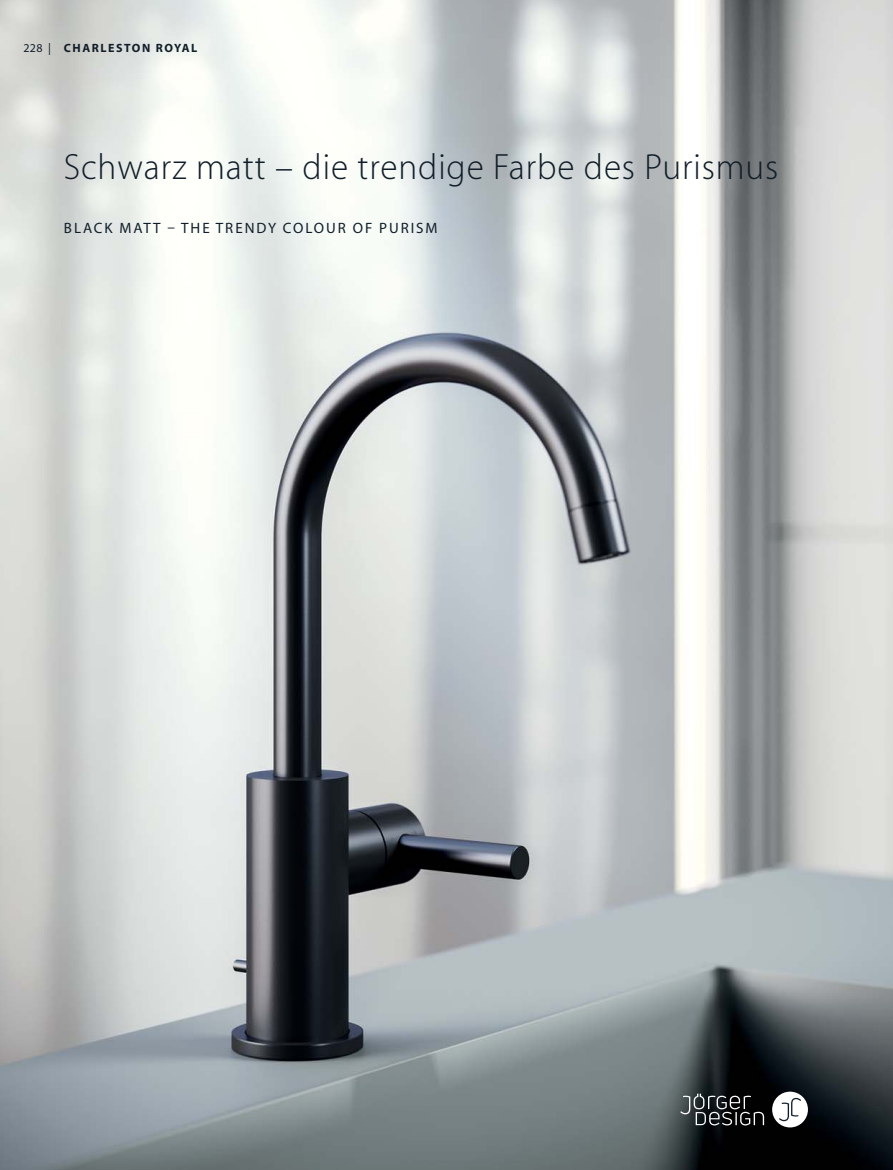
<style>
.page{position:relative;width:893px;height:1170px;background:#fff}
.page>*{position:absolute;margin:0;border:0;box-sizing:border-box;transform-origin:0 0}
.t1{font:100 36px "Myriad Set Pro";letter-spacing:.025em;color:#111e29}
.t2{font:15px "Myriad Pro";letter-spacing:.13em;color:#111e29}
.t3{font:700 12px "Myriad Pro";letter-spacing:.13em;color:#111e29}
.s1{font-weight:400}
</style>
<div class="page">
<img style="left:0;top:0;width:893px;height:1169px">
<div style="left:772px;top:1091px;width:36px;height:36px;background:#fff;border-radius:50%"></div>
<svg style="left:779px;top:1097px;width:22px;height:24px"></svg>
<svg style="left:680px;top:1093px;width:84px;height:32px;background:#3b3e3f"></svg>
<p class="t3" style="left:24px;top:43px;width:175px"><span class="s1">228 |</span> CHARLESTON ROYAL</p>
<p class="t1" style="left:64px;top:149px;width:716px">Schwarz matt – die trendige Farbe des Purismus</p>
<p class="t2" style="left:64px;top:222px;width:375px">BLACK MATT – THE TRENDY COLOUR OF PURISM</p>
</div>
